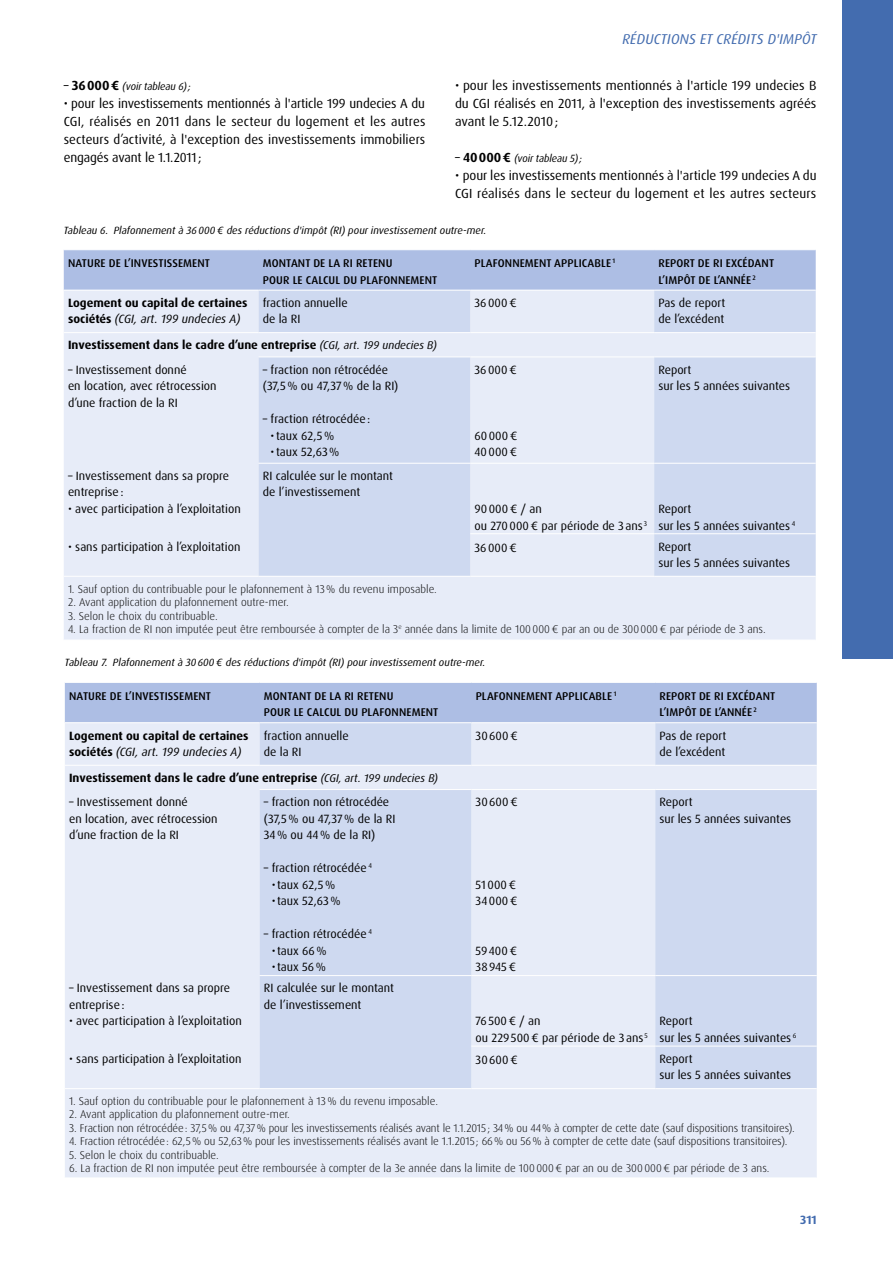
<style>
.page{position:relative;width:893px;height:1263px;background:#fff}
.page>*{position:absolute;margin:0;border:0;box-sizing:border-box;transform-origin:0 0}
.t1{font:italic 14.25px "Dax Pro";letter-spacing:.01em;color:#436caf}
.t2{font:13.2px/18px "Dax Pro";color:#000;text-align:justify}
.t3{font:12px/16.5px "Dax Pro";color:#000}
.t4{font:700 12px/16.5px "Dax Pro";color:#000}
.t5{font:700 12px "Dax Pro";color:#436caf}
.t6{font:300 11.25px "Dax Pro";color:#000}
.t7{font:500 11.25px/16.5px "Dax Pro";letter-spacing:.01em;color:#000}
.t8{font:italic 10.5px "Dax Pro";color:#000}
.s1{font-style:normal;font-size:13.2px}
.s2{font-weight:700;font-style:normal;font-size:13.2px}
.s3{font-weight:400;font-style:italic}
.s4{font-weight:400;font-style:italic;font-size:11.25px}
</style>
<div class="page">
<div style="left:842px;top:0;width:51px;height:659px;background:#436caf"></div>
<div style="left:64px;top:250px;width:752px;height:40px;background:#adbee4"></div>
<div style="left:64px;top:291px;width:752px;height:349px;background:#e7ecf8"></div>
<svg style="left:259px;top:291px;width:557px;height:285px;background:#d7e0f3"></svg>
<hr style="left:64px;top:332px;width:195px;height:1px;background:#fff">
<hr style="left:259px;top:332px;width:211px;height:1px;background:#fff">
<hr style="left:470px;top:332px;width:184px;height:1px;background:#fff">
<hr style="left:654px;top:332px;width:162px;height:1px;background:#fff">
<hr style="left:259px;top:357px;width:211px;height:1px;background:#fff">
<hr style="left:470px;top:357px;width:184px;height:1px;background:#fff">
<hr style="left:654px;top:357px;width:162px;height:1px;background:#fff">
<hr style="left:654px;top:533px;width:162px;height:1px;background:#fff">
<hr style="left:259px;top:576px;width:211px;height:1px;background:#fff">
<hr style="left:654px;top:576px;width:162px;height:1px;background:#fff">
<hr style="left:470px;top:533px;width:184px;height:1px;background:#fff">
<hr style="left:470px;top:576px;width:184px;height:1px;background:#fff">
<hr style="left:259px;top:463px;width:211px;height:1px;background:#fff">
<hr style="left:470px;top:463px;width:184px;height:1px;background:#fff">
<hr style="left:654px;top:463px;width:162px;height:1px;background:#fff">
<hr style="left:64px;top:576px;width:195px;height:1px;background:#fff">
<div style="left:65px;top:683px;width:752px;height:39px;background:#adbee4"></div>
<div style="left:65px;top:723px;width:752px;height:454px;background:#e7ecf8"></div>
<svg style="left:260px;top:723px;width:557px;height:365px;background:#d7e0f3"></svg>
<hr style="left:65px;top:765px;width:195px;height:1px;background:#fff">
<hr style="left:260px;top:765px;width:211px;height:1px;background:#fff">
<hr style="left:471px;top:765px;width:184px;height:1px;background:#fff">
<hr style="left:655px;top:765px;width:162px;height:1px;background:#fff">
<hr style="left:260px;top:789px;width:211px;height:1px;background:#fff">
<hr style="left:471px;top:789px;width:184px;height:1px;background:#fff">
<hr style="left:655px;top:789px;width:162px;height:1px;background:#fff">
<hr style="left:655px;top:1046px;width:162px;height:1px;background:#fff">
<hr style="left:260px;top:1088px;width:211px;height:1px;background:#fff">
<hr style="left:655px;top:1088px;width:162px;height:1px;background:#fff">
<hr style="left:471px;top:1046px;width:184px;height:1px;background:#fff">
<hr style="left:471px;top:1088px;width:184px;height:1px;background:#fff">
<hr style="left:260px;top:975px;width:211px;height:1px;background:#fff">
<hr style="left:471px;top:975px;width:184px;height:1px;background:#fff">
<hr style="left:655px;top:975px;width:162px;height:1px;background:#fff">
<hr style="left:65px;top:1088px;width:195px;height:1px;background:#fff">
<p class="t8" style="left:64px;top:80px;width:128px"><span class="s1">–</span> <span class="s2">36000€</span> (voir tableau 6);</p>
<p class="t2" style="left:64px;top:94px;width:363px">• pour les investissements mentionnés à l'article 199 undecies A du CGI, réalisés en 2011 dans le secteur du logement et les autres secteurs d’activité, à l'exception des investissements immobiliers engagés avant le 1.1.2011;</p>
<p class="t1" style="left:622px;top:30px;width:196px">RÉDUCTIONS ET CRÉDITS D'IMPÔT</p>
<p class="t2" style="left:455px;top:76px;width:363px">• pour les investissements mentionnés à l'article 199 undecies B du CGI réalisés en 2011, à l'exception des investissements agréés avant le 5.12.2010;</p>
<p class="t8" style="left:455px;top:152px;width:129px"><span class="s1">–</span> <span class="s2">40000€</span> (voir tableau 5);</p>
<p class="t2" style="left:455px;top:166px;width:363px">• pour les investissements mentionnés à l'article 199 undecies A du<br>CGI réalisés dans le secteur du logement et les autres secteurs</p>
<p class="t8" style="left:64px;top:224px;width:424px">Tableau 6. Plafonnement à 36000€ des réductions d'impôt (RI) pour investissement outre-mer.</p>
<p class="t7" style="left:68px;top:255px;width:143px">NATURE DE L’INVESTISSEMENT</p>
<p class="t7" style="left:263px;top:255px;width:176px">MONTANT DE LA RI RETENU<br>POUR LE CALCUL DU PLAFONNEMENT</p>
<p class="t7" style="left:475px;top:255px;width:142px">PLAFONNEMENT APPLICABLE <sup>1</sup></p>
<p class="t7" style="left:658px;top:255px;width:117px">REPORT DE RI EXCÉDANT<br>L’IMPÔT DE L’ANNÉE <sup>2</sup></p>
<p class="t4" style="left:68px;top:295px;width:181px">Logement ou capital de certaines sociétés <span class="s3">(CGI, art. 199 undecies A)</span></p>
<p class="t3" style="left:263px;top:294px;width:86px">fraction annuelle de la RI</p>
<p class="t3" style="left:475px;top:294px;width:44px">36000€</p>
<p class="t3" style="left:658px;top:294px;width:68px">Pas de report de l’excédent</p>
<p class="t4" style="left:68px;top:337px;width:371px">Investissement dans le cadre d’une entreprise <span class="s4">(CGI, art. 199 undecies B)</span></p>
<p class="t3" style="left:68px;top:361px;width:150px">– Investissement donné<br>en location, avec rétrocession d’une fraction de la RI</p>
<p class="t3" style="left:263px;top:361px;width:137px">– fraction non rétrocédée (37,5% ou 47,37% de la RI)</p>
<p class="t3" style="left:263px;top:411px;width:109px">– fraction rétrocédée:</p>
<p class="t3" style="left:271px;top:427px;width:65px">•taux 62,5%</p>
<p class="t3" style="left:271px;top:444px;width:70px">•taux 52,63%</p>
<p class="t3" style="left:475px;top:361px;width:44px">36000€</p>
<p class="t3" style="left:658px;top:361px;width:133px">Report<br>sur les 5 années suivantes</p>
<p class="t3" style="left:475px;top:427px;width:44px">60000€<br>40000€</p>
<p class="t3" style="left:68px;top:468px;width:163px">– Investissement dans sa propre entreprise:</p>
<p class="t3" style="left:68px;top:501px;width:174px">• avec participation à l’exploitation</p>
<p class="t3" style="left:263px;top:468px;width:132px">RI calculée sur le montant de l’investissement</p>
<p class="t3" style="left:475px;top:501px;width:174px">90000€ / an<br>ou 270000€ par période de 3 ans <sup>3</sup></p>
<p class="t3" style="left:658px;top:501px;width:138px">Report<br>sur les 5 années suivantes <sup>4</sup></p>
<p class="t3" style="left:68px;top:538px;width:174px">• sans participation à l’exploitation</p>
<p class="t3" style="left:475px;top:539px;width:44px">36000€</p>
<p class="t3" style="left:658px;top:538px;width:133px">Report<br>sur les 5 années suivantes</p>
<p class="t6" style="left:68px;top:581px;width:370px">1. Sauf option du contribuable pour le plafonnement à 13% du revenu imposable.</p>
<p class="t6" style="left:68px;top:595px;width:222px">2. Avant application du plafonnement outre-mer.</p>
<p class="t6" style="left:68px;top:608px;width:151px">3. Selon le choix du contribuable.</p>
<p class="t6" style="left:68px;top:622px;width:699px">4. La fraction de RI non imputée peut être remboursée à compter de la 3<sup>e</sup> année dans la limite de 100000€ par an ou de 300000€ par période de 3 ans.</p>
<p class="t8" style="left:65px;top:656px;width:422px">Tableau 7. Plafonnement à 30600€ des réductions d'impôt (RI) pour investissement outre-mer.</p>
<p class="t7" style="left:69px;top:688px;width:143px">NATURE DE L’INVESTISSEMENT</p>
<p class="t7" style="left:264px;top:688px;width:176px">MONTANT DE LA RI RETENU<br>POUR LE CALCUL DU PLAFONNEMENT</p>
<p class="t7" style="left:476px;top:688px;width:142px">PLAFONNEMENT APPLICABLE <sup>1</sup></p>
<p class="t7" style="left:659px;top:688px;width:117px">REPORT DE RI EXCÉDANT<br>L’IMPÔT DE L’ANNÉE <sup>2</sup></p>
<p class="t4" style="left:69px;top:727px;width:181px">Logement ou capital de certaines sociétés <span class="s3">(CGI, art. 199 undecies A)</span></p>
<p class="t3" style="left:264px;top:727px;width:86px">fraction annuelle de la RI</p>
<p class="t3" style="left:476px;top:727px;width:44px">30600€</p>
<p class="t3" style="left:659px;top:727px;width:68px">Pas de report de l’excédent</p>
<p class="t4" style="left:69px;top:770px;width:371px">Investissement dans le cadre d’une entreprise <span class="s4">(CGI, art. 199 undecies B)</span></p>
<p class="t3" style="left:69px;top:794px;width:150px">– Investissement donné<br>en location, avec rétrocession d’une fraction de la RI</p>
<p class="t3" style="left:264px;top:794px;width:133px">– fraction non rétrocédée (37,5% ou 47,37% de la RI<br>34% ou 44% de la RI)</p>
<p class="t3" style="left:264px;top:860px;width:109px">– fraction rétrocédée <sup>4</sup></p>
<p class="t3" style="left:272px;top:876px;width:65px">•taux 62,5%</p>
<p class="t3" style="left:272px;top:893px;width:70px">•taux 52,63%</p>
<p class="t3" style="left:264px;top:926px;width:109px">– fraction rétrocédée <sup>4</sup></p>
<p class="t3" style="left:272px;top:942px;width:56px">•taux 66%</p>
<p class="t3" style="left:272px;top:959px;width:56px">•taux 56%</p>
<p class="t3" style="left:476px;top:794px;width:44px">30600€</p>
<p class="t3" style="left:659px;top:794px;width:133px">Report<br>sur les 5 années suivantes</p>
<p class="t3" style="left:476px;top:876px;width:43px">51000€<br>34000€</p>
<p class="t3" style="left:476px;top:942px;width:43px">59400€<br>38945€</p>
<p class="t3" style="left:69px;top:980px;width:163px">– Investissement dans sa propre entreprise:</p>
<p class="t3" style="left:69px;top:1013px;width:174px">• avec participation à l’exploitation</p>
<p class="t3" style="left:264px;top:980px;width:132px">RI calculée sur le montant de l’investissement</p>
<p class="t3" style="left:476px;top:1013px;width:174px">76500€ / an<br>ou 229500€ par période de 3 ans <sup>5</sup></p>
<p class="t3" style="left:659px;top:1013px;width:138px">Report<br>sur les 5 années suivantes <sup>6</sup></p>
<p class="t3" style="left:69px;top:1050px;width:174px">• sans participation à l’exploitation</p>
<p class="t3" style="left:476px;top:1052px;width:44px">30600€</p>
<p class="t3" style="left:659px;top:1050px;width:133px">Report<br>sur les 5 années suivantes</p>
<p class="t6" style="left:69px;top:1094px;width:370px">1. Sauf option du contribuable pour le plafonnement à 13% du revenu imposable.</p>
<p class="t6" style="left:69px;top:1107px;width:222px">2. Avant application du plafonnement outre-mer.</p>
<p class="t6" style="left:69px;top:1121px;width:727px">3. Fraction non rétrocédée: 37,5% ou 47,37% pour les investissements réalisés avant le 1.1.2015; 34% ou 44% à compter de cette date (sauf dispositions transitoires).</p>
<p class="t6" style="left:69px;top:1134px;width:720px">4. Fraction rétrocédée: 62,5% ou 52,63% pour les investissements réalisés avant le 1.1.2015; 66% ou 56% à compter de cette date (sauf dispositions transitoires).</p>
<p class="t6" style="left:69px;top:1148px;width:151px">5. Selon le choix du contribuable.</p>
<p class="t6" style="left:69px;top:1161px;width:702px">6. La fraction de RI non imputée peut être remboursée à compter de la 3e année dans la limite de 100000€ par an ou de 300000€ par période de 3 ans.</p>
<p class="t5" style="left:800px;top:1212px;width:18px">311</p>
</div>
